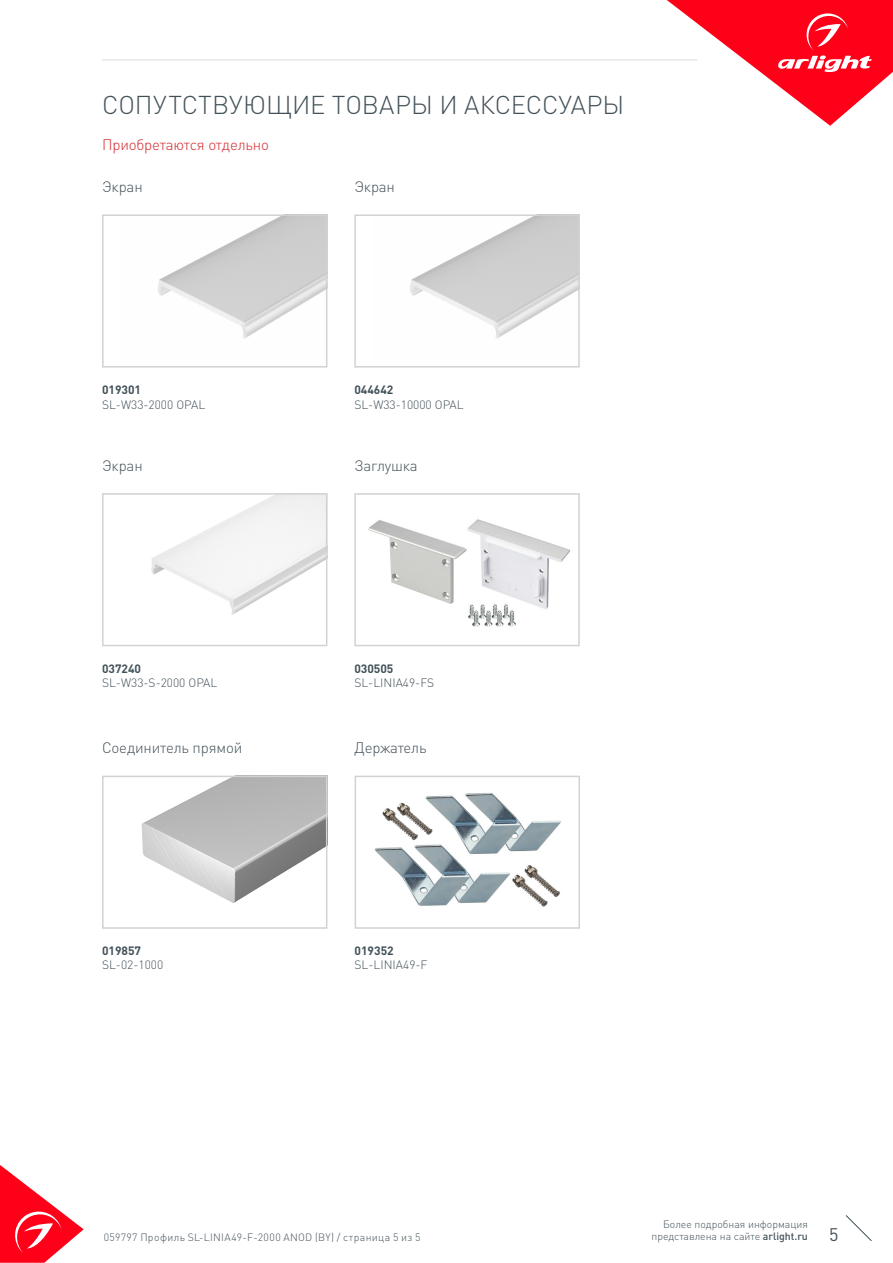
<style>
.page{position:relative;width:893px;height:1263px;background:#fff}
.page>*{position:absolute;margin:0;border:0;box-sizing:border-box;transform-origin:0 0}
.t1{font:300 25.5px "DIN Pro";color:#425159}
.t2{font:18px "DIN Pro";color:#425159}
.t3{font:300 15px "DIN Pro";letter-spacing:-.01em;color:#425159}
.t4{font:300 15px "DIN Pro";letter-spacing:-.01em;color:#d5262a}
.t5{font:300 12px "DIN Pro";color:#425159}
.t6{font:700 12px "DIN Pro";color:#425159}
.t7{font:300 10.5px "DIN Pro";color:#425159}
.t8{font:300 10.5px "DIN Pro";letter-spacing:.035em;color:#425159}
.s1{font-weight:500}
</style>
<div class="page">
<svg style="left:0;top:1165px;width:84px;height:98px"></svg>
<svg style="left:845px;top:1215px;width:27px;height:26px"></svg>
<svg style="left:667px;top:0;width:226px;height:126px"></svg>
<hr style="left:102px;top:60px;width:595px;height:1px;background:#dcdddf">
<img style="left:158px;top:217px;width:166px;height:122px">
<div style="left:102px;top:214px;width:225px;height:154px;border:2px solid #d1d2d4"></div>
<img style="left:410px;top:217px;width:167px;height:122px">
<div style="left:354px;top:214px;width:226px;height:154px;border:2px solid #d1d2d4"></div>
<img style="left:151px;top:496px;width:173px;height:119px">
<div style="left:102px;top:493px;width:225px;height:153px;border:2px solid #d1d2d4"></div>
<img style="left:374px;top:792px;width:187px;height:115px">
<div style="left:355px;top:776px;width:225px;height:153px;border:2px solid #d1d2d4"></div>
<img style="left:141px;top:779px;width:183px;height:124px">
<div style="left:102px;top:776px;width:225px;height:153px;border:2px solid #d1d2d4"></div>
<img style="left:368px;top:519px;width:203px;height:108px">
<div style="left:354px;top:493px;width:226px;height:153px;border:2px solid #d1d2d4"></div>
<p class="t1" style="left:102px;top:87px;width:524px">СОПУТСТВУЮЩИЕ ТОВАРЫ И АКСЕССУАРЫ</p>
<p class="t4" style="left:102px;top:134px;width:168px">Приобретаются отдельно</p>
<p class="t3" style="left:102px;top:177px;width:42px">Экран</p>
<p class="t3" style="left:354px;top:177px;width:42px">Экран</p>
<p class="t6" style="left:102px;top:382px;width:41px">019301</p>
<p class="t5" style="left:102px;top:396px;width:105px">SL-W33-2000 OPAL</p>
<p class="t6" style="left:354px;top:382px;width:41px">044642</p>
<p class="t5" style="left:354px;top:396px;width:111px">SL-W33-10000 OPAL</p>
<p class="t3" style="left:102px;top:455px;width:42px">Экран</p>
<p class="t3" style="left:354px;top:455px;width:65px">Заглушка</p>
<p class="t6" style="left:102px;top:660px;width:41px">037240</p>
<p class="t5" style="left:102px;top:675px;width:117px">SL-W33-S-2000 OPAL</p>
<p class="t6" style="left:354px;top:660px;width:41px">030505</p>
<p class="t5" style="left:354px;top:675px;width:81px">SL-LINIA49-FS</p>
<p class="t3" style="left:102px;top:737px;width:142px">Соединитель прямой</p>
<p class="t3" style="left:355px;top:737px;width:73px">Держатель</p>
<p class="t6" style="left:102px;top:942px;width:41px">019857</p>
<p class="t5" style="left:102px;top:957px;width:63px">SL-02-1000</p>
<p class="t6" style="left:355px;top:942px;width:41px">019352</p>
<p class="t5" style="left:355px;top:957px;width:74px">SL-LINIA49-F</p>
<p class="t7" style="left:663px;top:1216px;width:146px">Более подробная информация</p>
<p class="t7" style="left:651px;top:1229px;width:158px">представлена на сайте <span class="s1">arlight.ru</span></p>
<p class="t8" style="left:104px;top:1230px;width:318px">059797 Профиль SL-LINIA49-F-2000 ANOD (BY) / страница 5 из 5</p>
<h2 class="t2" style="left:829px;top:1222px;width:11px">5</h2>
</div>
